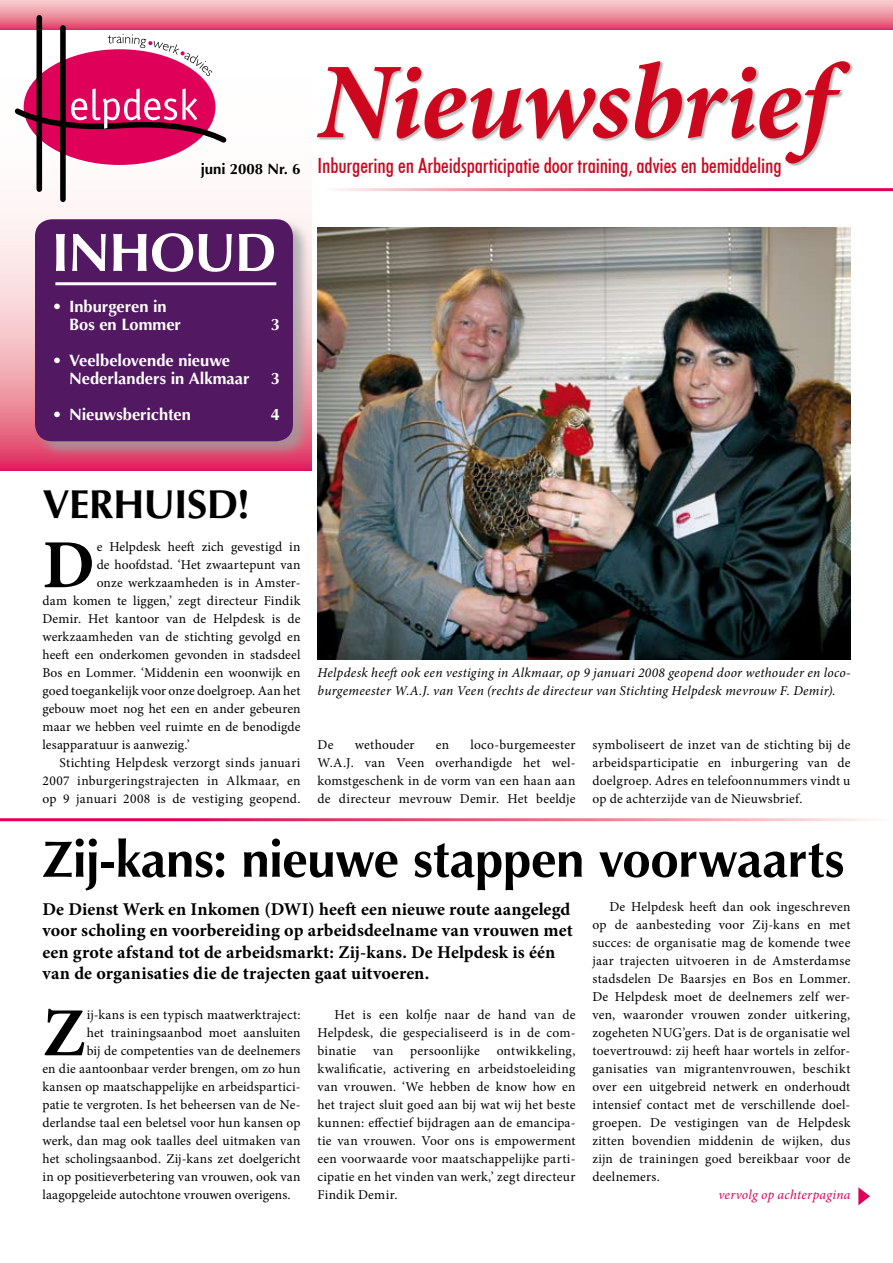
<style>
.page{position:relative;width:893px;height:1263px;background:#fff}
.page>*{position:absolute;margin:0;border:0;box-sizing:border-box;transform-origin:0 0}
.t1{font:italic 700 108px "Minion Pro";letter-spacing:-.015em;color:#cd071e}
.t2{font:700 68.85px "Minion Pro";color:#000}
.t3{font:700 54px "Optima LT Std";letter-spacing:-.02em;color:#fff}
.t4{font:700 51px "Optima LT Std";letter-spacing:-.01em;color:#000}
.t5{font:700 40.5px "Optima LT Std";letter-spacing:-.015em;color:#000}
.t6{font:500 condensed 21px "Futura BT";letter-spacing:-.005em;color:#cd071e}
.t7{font:700 18px/21.6px "Minion Pro";letter-spacing:.005em;color:#000}
.t8{font:700 16.5px/18px "Optima LT Std";color:#fff}
.t9{font:13.5px/18px "Minion Pro";letter-spacing:.01em;color:#000;text-align:justify}
.t10{font:italic 13.5px/18px "Minion Pro";letter-spacing:.02em;color:#000}
.t11{font:italic 13.5px "Minion Pro";letter-spacing:.015em;color:#de0059}
.s1{font-family:"Optima LT Std";font-weight:700;font-stretch:normal;font-size:15px;color:#000}
</style>
<div class="page">
<svg style="left:0;top:110px;width:311px;height:361px"></svg>
<div style="left:0;top:0;width:893px;height:30px;background:linear-gradient(to bottom,#f8dbd6,#e2456b)"></div>
<div style="left:34px;top:218px;width:283px;height:247px;background:#9c9d9f;opacity:.75"></div>
<div style="left:35px;top:219px;width:258px;height:222px;background:#531862;border-radius:17px"></div>
<svg style="left:15px;top:15px;width:211px;height:187px"></svg>
<div style="left:317px;top:61px;width:576px;height:160px;background:#9c9d9f;opacity:.75"></div>
<svg style="left:858px;top:1187px;width:12px;height:18px"></svg>
<hr style="left:55px;top:282px;width:221px;height:3px;background:#fff">
<img style="left:317px;top:227px;width:533px;height:432px">
<h1 class="t1" style="left:317px;top:26px;width:517px">Nieuwsbrief</h1>
<h3 class="t6" style="left:201px;top:153px;width:582px"><span class="s1">juni 2008 Nr. 6</span> Inburgering en Arbeidsparticipatie door training, advies en bemiddeling</h3>
<h3 class="t3" style="left:51px;top:221px;width:227px">INHOUD</h3>
<p class="t8" style="left:69px;top:298px;width:113px;text-indent:-17px">• Inburgeren in<br>Bos en Lommer</p>
<p class="t8" style="left:69px;top:352px;width:182px;text-indent:-17px">• Veelbelovende nieuwe<br>Nederlanders in Alkmaar</p>
<p class="t8" style="left:52px;top:406px;width:140px">• Nieuwsberichten</p>
<p class="t8" style="left:271px;top:316px;width:11px">3</p>
<p class="t8" style="left:271px;top:361px;width:11px;line-height:36px">3<br>4</p>
<h3 class="t5" style="left:43px;top:481px;width:209px">VERHUISD!</h3>
<h2 class="t2" style="left:43px;top:517px;width:54px">D</h2>
<p class="t9" style="left:97px;top:538px;width:205px">e Helpdesk heeft zich gevestigd in</p>
<p class="t9" style="left:97px;top:556px;width:205px">de hoofdstad. ‘Het zwaartepunt van</p>
<p class="t9" style="left:97px;top:574px;width:205px">onze werkzaamheden is in Amster-</p>
<p class="t9" style="left:43px;top:592px;width:259px">dam komen te liggen,’ zegt directeur Findik</p>
<p class="t9" style="left:43px;top:610px;width:259px">Demir. Het kantoor van de Helpdesk is de</p>
<p class="t9" style="left:43px;top:628px;width:259px">werkzaamheden van de stichting gevolgd en</p>
<p class="t9" style="left:43px;top:646px;width:259px">heeft een onderkomen gevonden in stadsdeel</p>
<p class="t9" style="left:43px;top:664px;width:259px">Bos en Lommer. ‘Middenin een woonwijk en</p>
<p class="t9" style="left:43px;top:682px;width:259px">goed toegankelijk voor onze doelgroep. Aan het</p>
<p class="t9" style="left:43px;top:700px;width:259px">gebouw moet nog het een en ander gebeuren</p>
<p class="t9" style="left:43px;top:718px;width:259px">maar we hebben veel ruimte en de benodigde</p>
<p class="t9" style="left:43px;top:736px;width:149px">lesapparatuur is aanwezig.’</p>
<p class="t9" style="left:60px;top:754px;width:242px">Stichting Helpdesk verzorgt sinds januari</p>
<p class="t9" style="left:43px;top:772px;width:259px">2007 inburgeringstrajecten in Alkmaar, en</p>
<p class="t9" style="left:43px;top:790px;width:259px">op 9 januari 2008 is de vestiging geopend.</p>
<h3 class="t4" style="left:43px;top:830px;width:803px">Zij-kans: nieuwe stappen voorwaarts</h3>
<p class="t10" style="left:317px;top:664px;width:535px">Helpdesk heeft ook een vestiging in Alkmaar, op 9 januari 2008 geopend door wethouder en loco&shy;burgemeester W.A.J. van Veen (rechts de directeur van Stichting Helpdesk mevrouw F. Demir).</p>
<p class="t9" style="left:317px;top:736px;width:259px;text-indent:153px">loco-burgemeester W.A.J. van Veen overhandigde het wel&shy;komstgeschenk in de vorm van een haan aan de directeur mevrouw Demir. Het beeldje</p>
<p class="t9" style="left:592px;top:736px;width:259px">symboliseert de inzet van de stichting bij de arbeidsparticipatie en inburgering van de doelgroep. Adres en telefoonnummers vindt u op de achterzijde van de Nieuwsbrief.</p>
<p class="t9" style="left:317px;top:736px;width:17px">De</p>
<p class="t9" style="left:355px;top:736px;width:61px">wethouder</p>
<p class="t9" style="left:436px;top:736px;width:15px">en</p>
<p class="t7" style="left:43px;top:898px;width:532px">De Dienst Werk en Inkomen (DWI) heeft een nieuwe route aangelegd voor scholing en voorbereiding op arbeidsdeelname van vrouwen met een grote afstand tot de arbeidsmarkt: Zij-kans. De Helpdesk is één van de organisaties die de trajecten gaat uitvoeren.</p>
<h2 class="t2" style="left:43px;top:985px;width:44px">Z</h2>
<p class="t9" style="left:87px;top:1006px;width:215px">ij-kans is een typisch maatwerktraject:</p>
<p class="t9" style="left:87px;top:1024px;width:215px">het trainingsaanbod moet aansluiten</p>
<p class="t9" style="left:87px;top:1042px;width:215px">bij de competenties van de deelnemers</p>
<p class="t9" style="left:43px;top:1060px;width:259px">en die aantoonbaar verder brengen, om zo hun</p>
<p class="t9" style="left:43px;top:1078px;width:259px">kansen op maatschappelijke en arbeidspartici-</p>
<p class="t9" style="left:43px;top:1096px;width:259px">patie te vergroten. Is het beheersen van de Ne-</p>
<p class="t9" style="left:43px;top:1114px;width:259px">derlandse taal een beletsel voor hun kansen op</p>
<p class="t9" style="left:43px;top:1132px;width:259px">werk, dan mag ook taalles deel uitmaken van</p>
<p class="t9" style="left:43px;top:1150px;width:259px">het scholingsaanbod. Zij-kans zet doelgericht</p>
<p class="t9" style="left:43px;top:1168px;width:259px">in op positieverbetering van vrouwen, ook van</p>
<p class="t9" style="left:43px;top:1186px;width:250px">laagopgeleide autochtone vrouwen overigens.</p>
<p class="t9" style="left:317px;top:1006px;width:259px;text-indent:17px">Het is een kolfje naar de hand van de Helpdesk, die gespecialiseerd is in de com&shy;binatie van persoonlijke ontwikkeling, kwalificatie, activering en arbeidstoeleiding van vrouwen. ‘We hebben de know how en het traject sluit goed aan bij wat wij het beste kunnen: effectief bijdragen aan de emancipa&shy;tie van vrouwen. Voor ons is empowerment een voorwaarde voor maatschappelijke parti&shy;cipatie en het vinden van werk,’ zegt directeur Findik Demir.</p>
<p class="t9" style="left:592px;top:898px;width:259px;text-indent:17px">De Helpdesk heeft dan ook ingeschreven op de aanbesteding voor Zij-kans en met succes: de organisatie mag de komende twee jaar trajecten uitvoeren in de Amsterdamse stadsdelen De Baarsjes en Bos en Lommer.<br>De Helpdesk moet de deelnemers zelf wer&shy;ven, waaronder vrouwen zonder uitkering, zogeheten NUG’gers. Dat is de organisatie wel toevertrouwd: zij heeft haar wortels in zelfor&shy;ganisaties van migrantenvrouwen, beschikt over een uitgebreid netwerk en onderhoudt intensief contact met de verschillende doel&shy;groepen. De vestigingen van de Helpdesk zitten bovendien middenin de wijken, dus zijn de trainingen goed bereikbaar voor de deelnemers.</p>
<p class="t11" style="left:718px;top:1185px;width:134px">vervolg op achterpagina</p>
</div>
